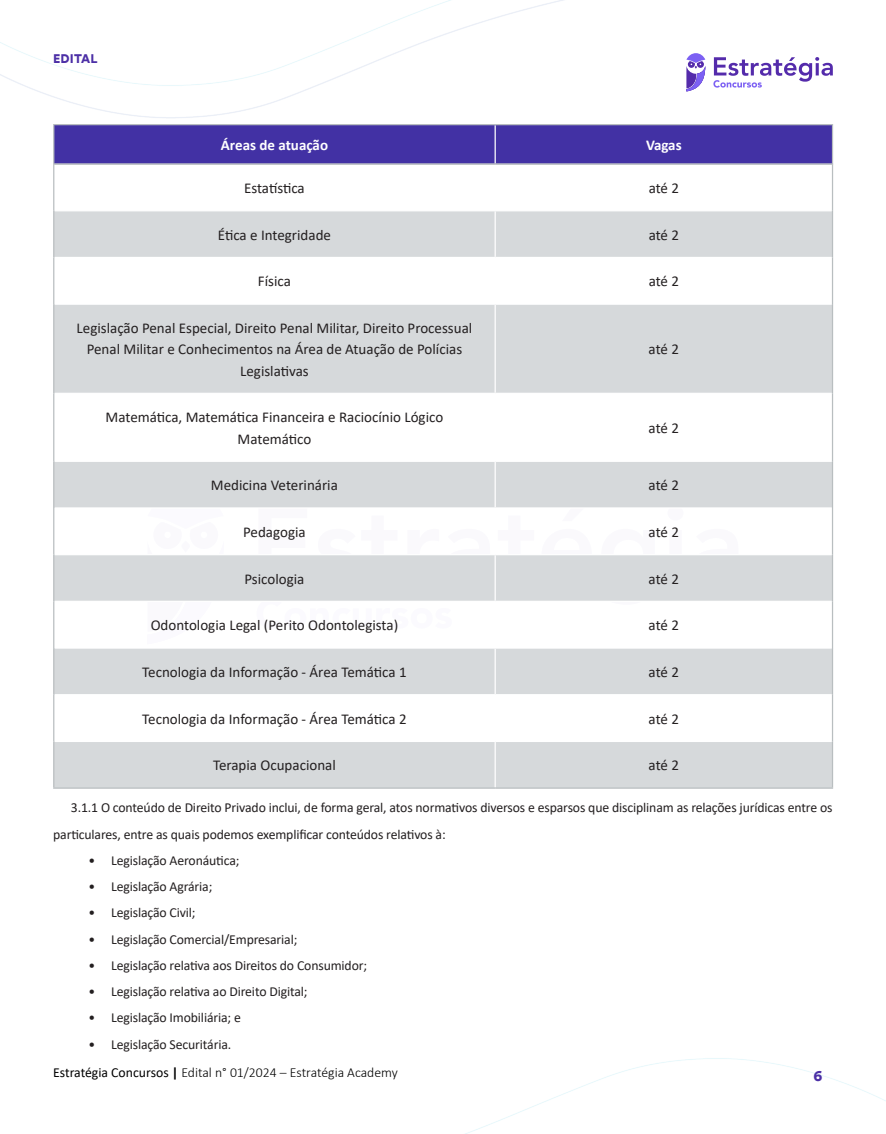
<style>
.page{position:relative;width:886px;height:1134px;background:#fff}
.page>*{position:absolute;margin:0;border:0;box-sizing:border-box;transform-origin:0 0}
.t1{font:15px/21.2px "Calibri";color:#231f20;text-align:center}
.t2{font:700 15px "Calibri";color:#fff}
.t3{font:900 15px "Circular XXTT";color:#4c2fa6}
.t4{font:13.75px/26.2px "Calibri";letter-spacing:-.01em;color:#231f20}
.t5{font:300 13.75px "Calibri";color:#000}
.t6{font:900 12.5px "Circular XXTT";letter-spacing:.01em;color:#4c2fa6}
.s1{font-weight:400}
.s2{font-weight:700}
</style>
<div class="page">
<img style="left:0;top:0;width:706px;height:118px">
<img style="left:465px;top:1058px;width:421px;height:76px">
<svg style="left:686px;top:53px;width:19px;height:38px"></svg>
<svg style="left:713px;top:57px;width:120px;height:31px"></svg>
<div style="left:54px;top:125px;width:778px;height:38px;background:#4231a4"></div>
<hr style="left:494px;top:125px;width:2px;height:39px;background:#fff">
<hr style="left:53px;top:124px;width:442px;height:1px;background:#b9bec0">
<hr style="left:53px;top:125px;width:1px;height:39px;background:#b9bec0">
<hr style="left:495px;top:124px;width:338px;height:1px;background:#b9bec0">
<hr style="left:832px;top:125px;width:1px;height:39px;background:#b9bec0">
<svg style="left:54px;top:211px;width:778px;height:576px;fill:#d6d9db"></svg>
<hr style="left:494px;top:211px;width:2px;height:46px;background:#fff">
<hr style="left:54px;top:257px;width:441px;height:1px;background:#fff">
<hr style="left:495px;top:257px;width:337px;height:1px;background:#fff">
<hr style="left:494px;top:258px;width:2px;height:45px;background:#fff">
<hr style="left:54px;top:303px;width:441px;height:2px;background:#fff">
<hr style="left:495px;top:303px;width:337px;height:2px;background:#fff">
<hr style="left:494px;top:305px;width:2px;height:88px;background:#fff">
<hr style="left:54px;top:393px;width:441px;height:1px;background:#fff">
<hr style="left:495px;top:393px;width:337px;height:1px;background:#fff">
<hr style="left:494px;top:394px;width:2px;height:67px;background:#fff">
<hr style="left:54px;top:461px;width:441px;height:1px;background:#fff">
<hr style="left:495px;top:461px;width:337px;height:1px;background:#fff">
<hr style="left:494px;top:462px;width:2px;height:45px;background:#fff">
<hr style="left:54px;top:507px;width:441px;height:2px;background:#fff">
<hr style="left:495px;top:507px;width:337px;height:2px;background:#fff">
<hr style="left:494px;top:509px;width:2px;height:45px;background:#fff">
<hr style="left:54px;top:554px;width:441px;height:1px;background:#fff">
<hr style="left:495px;top:554px;width:337px;height:1px;background:#fff">
<hr style="left:494px;top:555px;width:2px;height:46px;background:#fff">
<hr style="left:54px;top:601px;width:441px;height:1px;background:#fff">
<hr style="left:495px;top:601px;width:337px;height:1px;background:#fff">
<hr style="left:494px;top:602px;width:2px;height:45px;background:#fff">
<hr style="left:54px;top:647px;width:441px;height:2px;background:#fff">
<hr style="left:495px;top:647px;width:337px;height:2px;background:#fff">
<hr style="left:494px;top:649px;width:2px;height:45px;background:#fff">
<hr style="left:54px;top:694px;width:441px;height:1px;background:#fff">
<hr style="left:495px;top:694px;width:337px;height:1px;background:#fff">
<hr style="left:494px;top:695px;width:2px;height:46px;background:#fff">
<hr style="left:54px;top:741px;width:441px;height:1px;background:#fff">
<hr style="left:495px;top:741px;width:337px;height:1px;background:#fff">
<hr style="left:494px;top:742px;width:2px;height:45px;background:#fff">
<hr style="left:53px;top:163px;width:442px;height:2px;background:#b9bec0">
<hr style="left:53px;top:165px;width:1px;height:46px;background:#b9bec0">
<hr style="left:495px;top:163px;width:338px;height:2px;background:#b9bec0">
<hr style="left:832px;top:165px;width:1px;height:46px;background:#b9bec0">
<hr style="left:53px;top:211px;width:1px;height:46px;background:#b9bec0">
<hr style="left:832px;top:211px;width:1px;height:46px;background:#b9bec0">
<hr style="left:53px;top:257px;width:1px;height:47px;background:#b9bec0">
<hr style="left:832px;top:257px;width:1px;height:47px;background:#b9bec0">
<hr style="left:53px;top:304px;width:1px;height:89px;background:#b9bec0">
<hr style="left:832px;top:304px;width:1px;height:89px;background:#b9bec0">
<hr style="left:53px;top:393px;width:1px;height:68px;background:#b9bec0">
<hr style="left:832px;top:393px;width:1px;height:68px;background:#b9bec0">
<hr style="left:53px;top:461px;width:1px;height:47px;background:#b9bec0">
<hr style="left:832px;top:461px;width:1px;height:47px;background:#b9bec0">
<hr style="left:53px;top:508px;width:1px;height:47px;background:#b9bec0">
<hr style="left:832px;top:508px;width:1px;height:47px;background:#b9bec0">
<hr style="left:53px;top:555px;width:1px;height:46px;background:#b9bec0">
<hr style="left:832px;top:555px;width:1px;height:46px;background:#b9bec0">
<hr style="left:53px;top:601px;width:1px;height:47px;background:#b9bec0">
<hr style="left:832px;top:601px;width:1px;height:47px;background:#b9bec0">
<hr style="left:53px;top:648px;width:1px;height:47px;background:#b9bec0">
<hr style="left:832px;top:648px;width:1px;height:47px;background:#b9bec0">
<hr style="left:53px;top:695px;width:1px;height:46px;background:#b9bec0">
<hr style="left:832px;top:695px;width:1px;height:46px;background:#b9bec0">
<hr style="left:53px;top:741px;width:1px;height:46px;background:#b9bec0">
<hr style="left:832px;top:741px;width:1px;height:46px;background:#b9bec0">
<hr style="left:53px;top:787px;width:442px;height:2px;background:#b9bec0">
<hr style="left:495px;top:787px;width:338px;height:2px;background:#b9bec0">
<p class="t6" style="left:53px;top:49px;width:46px">EDITAL</p>
<p class="t2" style="left:221px;top:134px;width:109px">Áreas de atuação</p>
<p class="t2" style="left:646px;top:134px;width:37px">Vagas</p>
<p class="t1" style="left:244px;top:177px;width:62px">Estatística</p>
<p class="t1" style="left:649px;top:177px;width:32px">até 2</p>
<p class="t1" style="left:218px;top:224px;width:115px">Ética e Integridade</p>
<p class="t1" style="left:649px;top:224px;width:32px">até 2</p>
<p class="t1" style="left:258px;top:270px;width:35px">Física</p>
<p class="t1" style="left:649px;top:270px;width:32px">até 2</p>
<p class="t1" style="left:77px;top:317px;width:397px">Legislação Penal Especial, Direito Penal Militar, Direito Processual<br>Penal Militar e Conhecimentos na Área de Atuação de Polícias<br>Legislativas</p>
<p class="t1" style="left:649px;top:338px;width:32px">até 2</p>
<p class="t1" style="left:106px;top:406px;width:339px">Matemática, Matemática Financeira e Raciocínio Lógico<br>Matemático</p>
<p class="t1" style="left:649px;top:417px;width:32px">até 2</p>
<p class="t1" style="left:211px;top:474px;width:128px">Medicina Veterinária</p>
<p class="t1" style="left:649px;top:474px;width:32px">até 2</p>
<p class="t1" style="left:243px;top:521px;width:64px">Pedagogia</p>
<p class="t1" style="left:649px;top:521px;width:32px">até 2</p>
<p class="t1" style="left:244px;top:568px;width:61px">Psicologia</p>
<p class="t1" style="left:649px;top:568px;width:32px">até 2</p>
<p class="t1" style="left:151px;top:614px;width:249px">Odontologia Legal (Perito Odontolegista)</p>
<p class="t1" style="left:649px;top:614px;width:32px">até 2</p>
<p class="t1" style="left:142px;top:661px;width:266px">Tecnologia da Informação - Área Temática 1</p>
<p class="t1" style="left:649px;top:661px;width:32px">até 2</p>
<p class="t1" style="left:142px;top:708px;width:266px">Tecnologia da Informação - Área Temática 2</p>
<p class="t1" style="left:649px;top:708px;width:32px">até 2</p>
<p class="t1" style="left:213px;top:754px;width:124px">Terapia Ocupacional</p>
<p class="t1" style="left:649px;top:754px;width:32px">até 2</p>
<p class="t4" style="left:53px;top:794px;width:781px;text-indent:18px">3.1.1 O conteúdo de Direito Privado inclui, de forma geral, atos normativos diversos e esparsos que disciplinam as relações jurídicas entre os particulares, entre as quais podemos exemplificar conteúdos relativos à:</p>
<p class="t4" style="left:89px;top:847px;width:152px">• Legislação Aeronáutica;</p>
<p class="t4" style="left:89px;top:873px;width:125px">• Legislação Agrária;</p>
<p class="t4" style="left:89px;top:899px;width:108px">• Legislação Civil;</p>
<p class="t4" style="left:89px;top:925px;width:210px">• Legislação Comercial/Empresarial;</p>
<p class="t4" style="left:89px;top:952px;width:280px">• Legislação relativa aos Direitos do Consumidor;</p>
<p class="t4" style="left:89px;top:978px;width:220px">• Legislação relativa ao Direito Digital;</p>
<p class="t4" style="left:89px;top:1004px;width:154px">• Legislação Imobiliária; e</p>
<p class="t4" style="left:89px;top:1030px;width:144px">• Legislação Securitária.</p>
<p class="t5" style="left:53px;top:1064px;width:346px"><span class="s1">Estratégia Concursos</span> <span class="s2">|</span> Edital n° 01/2024 – Estratégia Academy</p>
<p class="t3" style="left:813px;top:1065px;width:10px">6</p>
</div>
